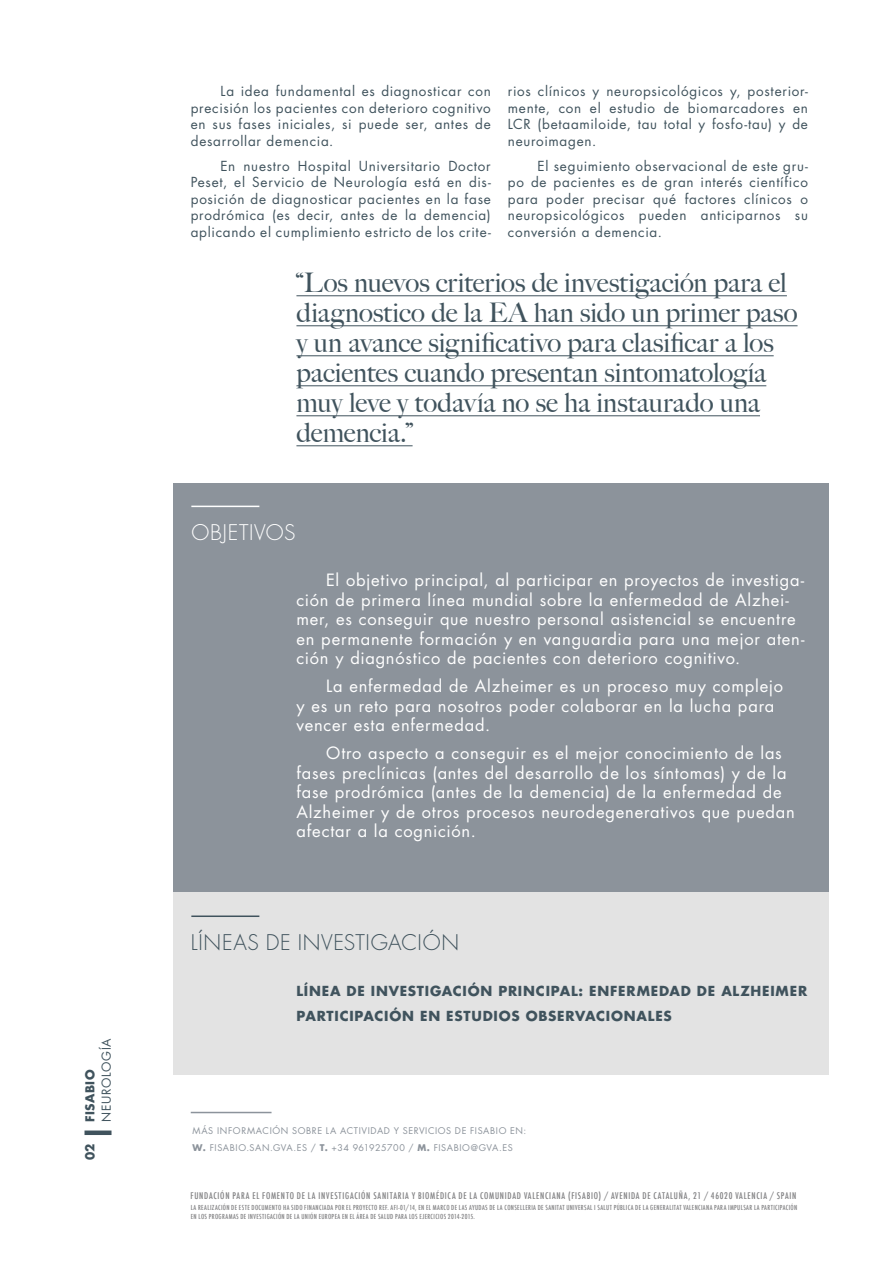
<style>
.page{position:relative;width:893px;height:1263px;background:#fff}
.page>*{position:absolute;margin:0;border:0;box-sizing:border-box;transform-origin:0 0}
.t1{font:500 27px "Big Caslon";color:#40535d}
.t2{font:300 21px "Futura Std";letter-spacing:.03em;color:#40535d}
.t3{font:300 21px "Futura Std";letter-spacing:.03em;color:#fff}
.t4{font:16.5px/19.5px "Futura Std";letter-spacing:.045em;color:#fff}
.t5{font:13.5px/16.5px "Futura Std";letter-spacing:.055em;color:#40535d;text-align:justify}
.t6{font:700 13.5px "Futura Std";letter-spacing:.06em;color:#40535d}
.t7{font:12px "Futura Std";letter-spacing:.06em;color:#40535d}
.t8{font:700 12px "Futura Std";letter-spacing:.03em;color:#40535d}
.t9{font:500 condensed 9px "Futura";letter-spacing:.08em;color:#818183}
.t10{font:9px "Futura Std";letter-spacing:.065em;color:#8c939b}
.t11{font:500 condensed 6.75px/9px "Futura";letter-spacing:.05em;color:#818183}
.s1{font-weight:700}
</style>
<div class="page">
<div style="left:174px;top:483px;width:655px;height:409px;background:#8c939b"></div>
<div style="left:174px;top:892px;width:655px;height:183px;background:#e3e3e3"></div>
<hr style="left:191px;top:506px;width:68px;height:1px;background:#fff">
<hr style="left:191px;top:915px;width:68px;height:2px;background:#40535d">
<hr style="left:191px;top:1112px;width:81px;height:1px;background:#8c939b">
<div style="left:85px;top:1130px;width:27px;height:5px;background:#40535d"></div>
<hr style="left:296px;top:295px;width:491px;height:1px;background:#40535d">
<hr style="left:296px;top:325px;width:501px;height:1px;background:#40535d">
<hr style="left:296px;top:355px;width:478px;height:1px;background:#40535d">
<hr style="left:296px;top:385px;width:470px;height:1px;background:#40535d">
<hr style="left:296px;top:415px;width:464px;height:1px;background:#40535d">
<hr style="left:296px;top:445px;width:117px;height:1px;background:#40535d">
<p class="t7" style="left:99px;top:1122px;width:85px;rotate:-90deg">NEUROLOGÍA</p>
<p class="t8" style="left:82px;top:1122px;width:54px;rotate:-90deg">FISABIO</p>
<p class="t8" style="left:82px;top:1160px;width:18px;rotate:-90deg">02</p>
<p class="t5" style="left:191px;top:83px;width:302px;text-indent:30px">La idea fundamental es diagnosticar con precisión los pacientes con deterioro cognitivo en sus fases iniciales, si puede ser, antes de desarrollar demencia.</p>
<p class="t5" style="left:191px;top:158px;width:302px;text-indent:30px">En nuestro Hospital Universitario Doctor Peset, el Servicio de Neurología está en dis&shy;posición de diagnosticar pacientes en la fase prodrómica (es decir, antes de la demencia) aplicando el cumplimiento estricto de los crite-</p>
<p class="t5" style="left:508px;top:83px;width:302px">rios clínicos y neuropsicológicos y, posterior&shy;mente, con el estudio de biomarcadores en LCR (betaamiloide, tau total y fosfo-tau) y de neuroimagen.</p>
<p class="t5" style="left:508px;top:158px;width:302px;text-indent:30px">El seguimiento observacional de este gru&shy;po de pacientes es de gran interés científico para poder precisar qué factores clínicos o neuropsicológicos pueden anticiparnos su conversión a demencia.</p>
<p class="t1" style="left:296px;top:260px;width:492px">“Los nuevos criterios de investigación para el</p>
<p class="t1" style="left:296px;top:290px;width:503px">diagnostico de la EA han sido un primer paso</p>
<p class="t1" style="left:296px;top:320px;width:479px">y un avance significativo para clasificar a los</p>
<p class="t1" style="left:296px;top:350px;width:471px">pacientes cuando presentan sintomatología</p>
<p class="t1" style="left:296px;top:380px;width:465px">muy leve y todavía no se ha instaurado una</p>
<p class="t1" style="left:296px;top:410px;width:118px">demencia.”</p>
<p class="t3" style="left:191px;top:520px;width:106px">OBJETIVOS</p>
<p class="t4" style="left:296px;top:570px;width:510px;text-indent:30px">El objetivo principal, al participar en proyectos de investiga&shy;ción de primera línea mundial sobre la enfermedad de Alzhei&shy;mer, es conseguir que nuestro personal asistencial se encuentre en permanente formación y en vanguardia para una mejor aten&shy;ción y diagnóstico de pacientes con deterioro cognitivo.</p>
<p class="t4" style="left:296px;top:676px;width:488px;text-indent:30px">La enfermedad de Alzheimer es un proceso muy complejo y es un reto para nosotros poder colaborar en la lucha para vencer esta enfermedad.</p>
<p class="t4" style="left:296px;top:743px;width:500px;text-indent:30px">Otro aspecto a conseguir es el mejor conocimiento de las fases preclínicas (antes del desarrollo de los síntomas) y de la fase prodrómica (antes de la demencia) de la enfermedad de Alzheimer y de otros procesos neurodegenerativos que puedan afectar a la cognición.</p>
<p class="t2" style="left:191px;top:929px;width:270px">LÍNEAS DE INVESTIGACIÓN</p>
<p class="t6" style="left:296px;top:981px;width:512px">LÍNEA DE INVESTIGACIÓN PRINCIPAL: ENFERMEDAD DE ALZHEIMER</p>
<p class="t6" style="left:296px;top:1006px;width:377px">PARTICIPACIÓN EN ESTUDIOS OBSERVACIONALES</p>
<p class="t10" style="left:193px;top:1125px;width:335px">MÁS INFORMACIÓN SOBRE LA ACTIVIDAD Y SERVICIOS DE FISABIO EN:</p>
<p class="t10" style="left:193px;top:1142px;width:322px"><span class="s1">W.</span> FISABIO.SAN.GVA.ES / <span class="s1">T.</span> +34 961925700 / <span class="s1">M.</span> FISABIO@GVA.ES</p>
<p class="t9" style="left:190px;top:1190px;width:607px">FUNDACIÓN PARA EL FOMENTO DE LA INVESTIGACIÓN SANITARIA Y BIOMÉDICA DE LA COMUNIDAD VALENCIANA (FISABIO) / AVENIDA DE CATALUÑA, 21 / 46020 VALENCIA / SPAIN</p>
<p class="t11" style="left:191px;top:1203px;width:608px">LA REALIZACIÓN DE ESTE DOCUMENTO HA SIDO FINANCIADA POR EL PROYECTO REF. AFI-01/14, EN EL MARCO DE LAS AYUDAS DE LA CONSELLERIA DE SANITAT UNIVERSAL I SALUT PÚBLICA DE LA GENERALITAT VALENCIANA PARA IMPULSAR LA PARTICIPACIÓN<br>EN LOS PROGRAMAS DE INVESTIGACIÓN DE LA UNIÓN EUROPEA EN EL ÁREA DE SALUD PARA LOS EJERCICIOS 2014-2015.</p>
</div>
